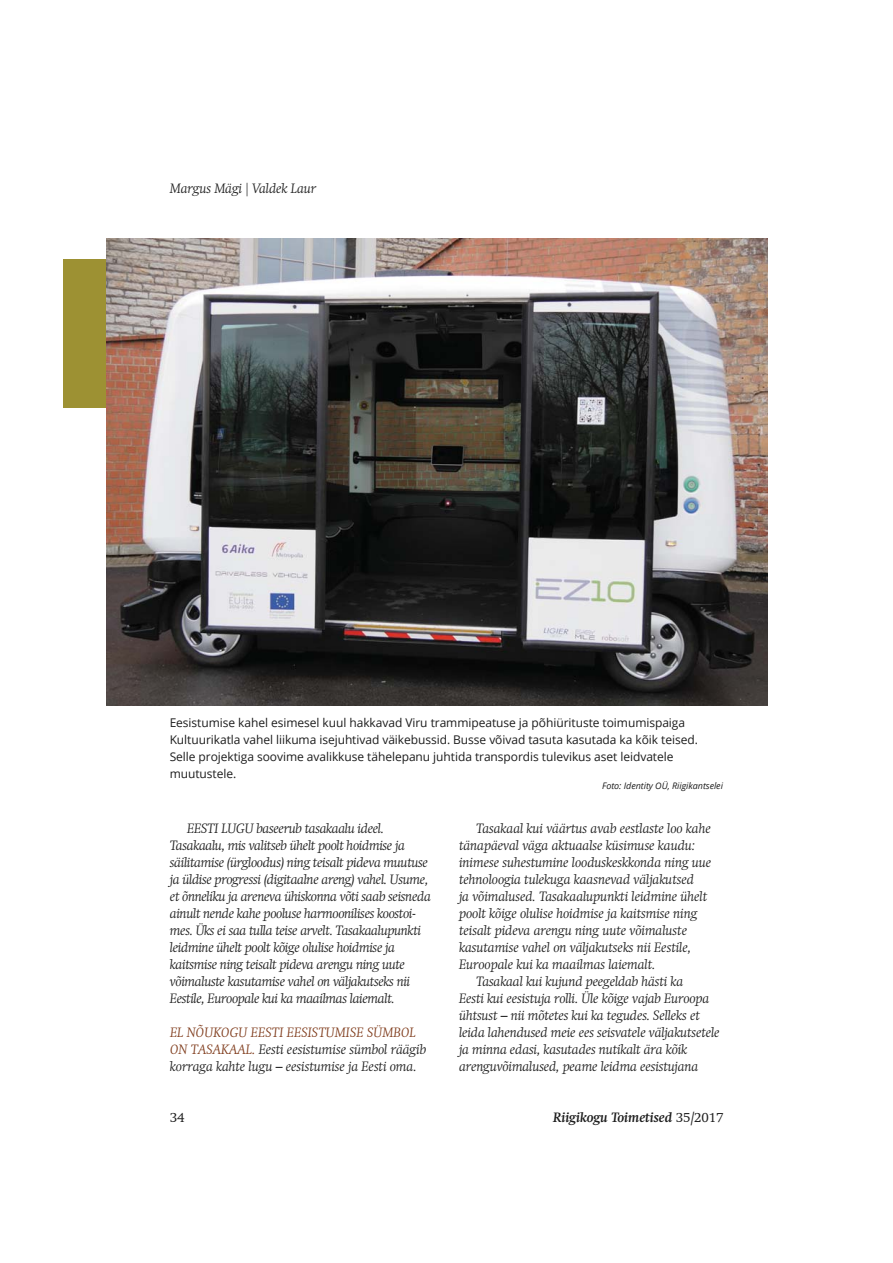
<style>
.page{position:relative;width:893px;height:1263px;background:#fff}
.page>*{position:absolute;margin:0;border:0;box-sizing:border-box;transform-origin:0 0}
.t1{font:italic 300 13.5px/17px "Swift";letter-spacing:-.01em;color:#1d1d1d}
.t2{font:italic 700 13.5px "Swift";letter-spacing:-.005em;color:#1d1d1d}
.t3{font:300 13.5px "Swift";color:#1d1d1d}
.t4{font:12px/17px "Open Sans";letter-spacing:-.005em;color:#1d1d1d}
.t5{font:italic 9px "Open Sans";letter-spacing:-.005em;color:#1d1d1d}
.s1{color:#7f3b1b}
.s2{font-weight:300;font-style:normal}
</style>
<div class="page">
<img style="left:106px;top:239px;width:662px;height:467px">
<div style="left:64px;top:259px;width:42px;height:149px;background:#9d9133"></div>
<p class="t1" style="left:170px;top:181px;width:148px">Margus Mägi | Valdek Laur</p>
<p class="t4" style="left:170px;top:714px;width:530px">Eesistumise kahel esimesel kuul hakkavad Viru trammipeatuse ja põhiürituste toimumispaiga Kultuurikatla vahel liikuma isejuhtivad väikebussid. Busse võivad tasuta kasutada ka kõik teised.<br>Selle projektiga soovime avalikkuse tähelepanu juhtida transpordis tulevikus aset leidvatele muutustele.</p>
<p class="t5" style="left:602px;top:779px;width:122px">Foto: Identity OÜ, Riigikantselei</p>
<p class="t1" style="left:170px;top:821px;width:262px;text-indent:17px">EESTI LUGU baseerub tasakaalu ideel.<br>Tasakaalu, mis valitseb ühelt poolt hoidmise ja säilitamise (ürgloodus) ning teisalt pideva muutuse ja üldise progressi (digitaalne areng) vahel. Usume, et õnneliku ja areneva ühiskonna võti saab seisneda ainult nende kahe pooluse harmoonilises koostoi&shy;mes. Üks ei saa tulla teise arvelt. Tasakaalupunkti leidmine ühelt poolt kõige olulise hoidmise ja kaitsmise ning teisalt pideva arengu ning uute võimaluste kasutamise vahel on väljakutseks nii Eestile, Euroopale kui ka maailmas laiemalt.</p>
<p class="t1" style="left:170px;top:1025px;width:258px"><span class="s1">EL NÕUKOGU EESTI EESISTUMISE SÜMBOL<br>ON TASAKAAL.</span> Eesti eesistumise sümbol räägib korraga kahte lugu – ees istumise ja Eesti oma.</p>
<p class="t1" style="left:476px;top:821px;width:236px">Tasakaal kui väärtus avab eestlaste loo kahe</p>
<p class="t1" style="left:459px;top:838px;width:238px">tänapäeval väga aktuaalse küsimuse kaudu:</p>
<p class="t1" style="left:459px;top:855px;width:254px">inimese suhestumine looduskeskkonda ning uue</p>
<p class="t1" style="left:459px;top:872px;width:236px">tehnoloogia tulekuga kaasnevad väljakutsed</p>
<p class="t1" style="left:459px;top:889px;width:250px">ja võimalused. Tasakaalupunkti leidmine ühelt</p>
<p class="t1" style="left:459px;top:906px;width:240px">poolt kõige olulise hoidmise ja kaitsmise ning</p>
<p class="t1" style="left:459px;top:923px;width:229px">teisalt pideva arengu ning uute võimaluste</p>
<p class="t1" style="left:459px;top:940px;width:233px">kasutamise vahel on väljakutseks nii Eestile,</p>
<p class="t1" style="left:459px;top:957px;width:198px">Euroopale kui ka maailmas laiemalt.</p>
<p class="t1" style="left:476px;top:974px;width:209px">Tasakaal kui kujund peegeldab hästi ka</p>
<p class="t1" style="left:459px;top:991px;width:252px">Eesti kui eesistuja rolli. Üle kõige vajab Euroopa</p>
<p class="t1" style="left:459px;top:1008px;width:242px">ühtsust – nii mõtetes kui ka tegudes. Selleks et</p>
<p class="t1" style="left:459px;top:1025px;width:262px">leida lahendused meie ees seisvatele väljakutsetele</p>
<p class="t1" style="left:459px;top:1042px;width:230px">ja minna edasi, kasutades nutikalt ära kõik</p>
<p class="t1" style="left:459px;top:1059px;width:241px">arengu võimalused, peame leidma eesistujana</p>
<p class="t3" style="left:170px;top:1112px;width:16px">34</p>
<p class="t2" style="left:553px;top:1112px;width:172px">Riigikogu Toimetised <span class="s2">35/2017</span></p>
</div>
